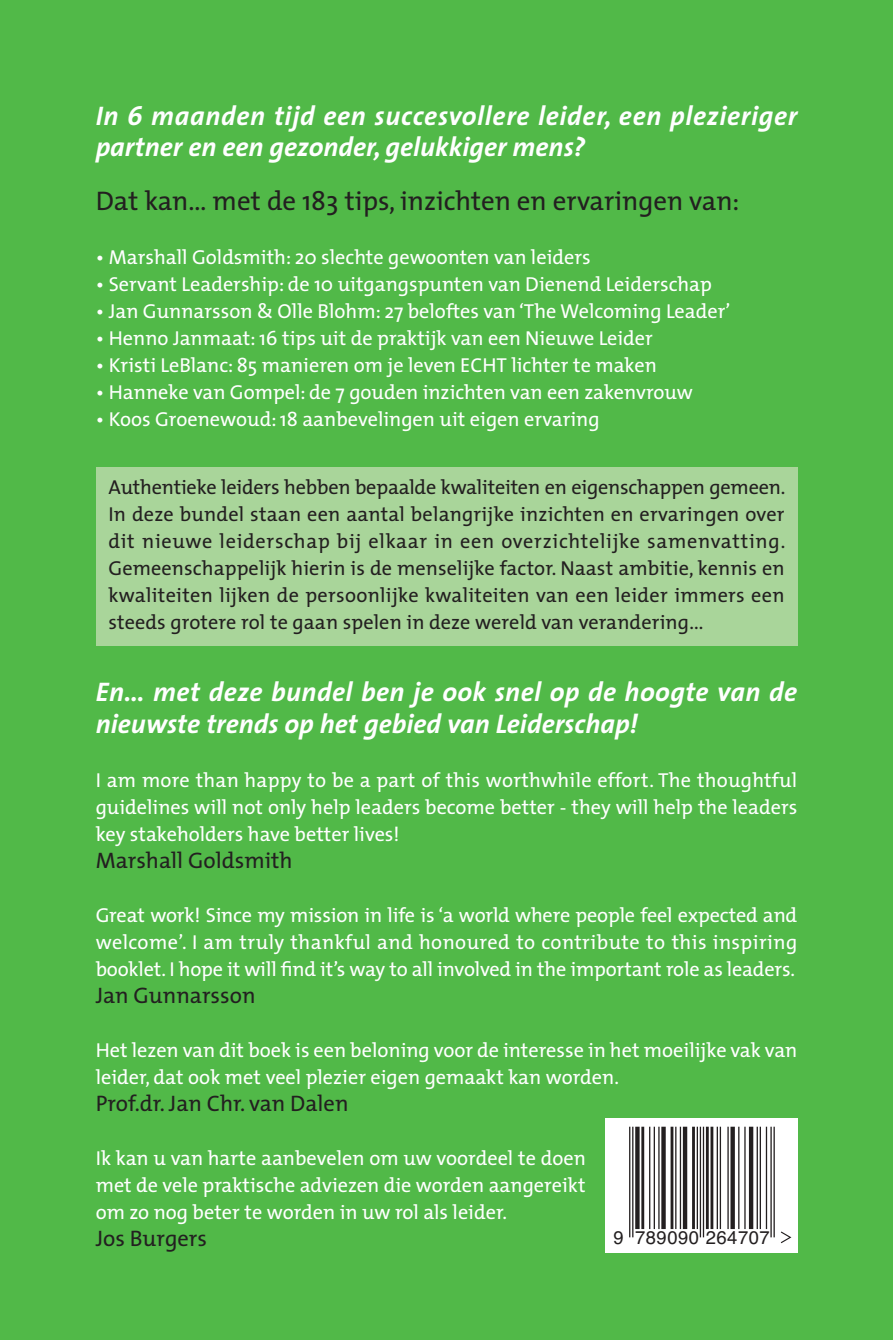
<style>
.page{position:relative;width:893px;height:1340px;background:#fff}
.page>*{position:absolute;margin:0;border:0;box-sizing:border-box;transform-origin:0 0}
.t1{font:italic 700 27px/31.5px "The Sans";letter-spacing:.015em;color:#fff}
.t2{font:27px "The Mix";color:#231f20}
.t3{font:22.5px "The Mix";color:#231f20}
.t4{font:20.25px/27px "The Mix";color:#fff;text-align:justify}
.t5{font:20.25px/27px "The Mix";letter-spacing:.005em;color:#231f20;text-align:justify}
.t6{font:18.45px "Helvetica";letter-spacing:.025em;color:#231f20}
</style>
<div class="page">
<div style="left:0;top:0;width:893px;height:1339px;background:#51b948"></div>
<div style="left:96px;top:467px;width:701px;height:178px;background:#a9d59a"></div>
<svg style="left:605px;top:1118px;width:192px;height:134px;fill:#fff"></svg>
<hr style="left:629px;top:1126px;width:1px;height:111px;background:#231f20">
<hr style="left:632px;top:1126px;width:1px;height:111px;background:#231f20">
<div style="left:635px;top:1126px;width:5px;height:102px;background:#231f20"></div>
<hr style="left:641px;top:1126px;width:3px;height:102px;background:#231f20">
<hr style="left:649px;top:1126px;width:1px;height:102px;background:#231f20">
<hr style="left:654px;top:1126px;width:1px;height:102px;background:#231f20">
<hr style="left:658px;top:1126px;width:2px;height:102px;background:#231f20">
<div style="left:661px;top:1126px;width:5px;height:102px;background:#231f20"></div>
<hr style="left:671px;top:1126px;width:2px;height:102px;background:#231f20">
<hr style="left:675px;top:1126px;width:1px;height:102px;background:#231f20">
<hr style="left:680px;top:1126px;width:1px;height:102px;background:#231f20">
<hr style="left:683px;top:1126px;width:4px;height:102px;background:#231f20">
<hr style="left:692px;top:1126px;width:3px;height:102px;background:#231f20">
<hr style="left:697px;top:1126px;width:1px;height:102px;background:#231f20">
<hr style="left:700px;top:1126px;width:1px;height:111px;background:#231f20">
<hr style="left:703px;top:1126px;width:1px;height:111px;background:#231f20">
<hr style="left:706px;top:1126px;width:3px;height:102px;background:#231f20">
<hr style="left:710px;top:1126px;width:3px;height:102px;background:#231f20">
<hr style="left:717px;top:1126px;width:1px;height:102px;background:#231f20">
<hr style="left:720px;top:1126px;width:1px;height:102px;background:#231f20">
<hr style="left:727px;top:1126px;width:2px;height:102px;background:#231f20">
<div style="left:730px;top:1126px;width:5px;height:102px;background:#231f20"></div>
<hr style="left:738px;top:1126px;width:1px;height:102px;background:#231f20">
<hr style="left:744px;top:1126px;width:2px;height:102px;background:#231f20">
<hr style="left:749px;top:1126px;width:4px;height:102px;background:#231f20">
<hr style="left:757px;top:1126px;width:1px;height:102px;background:#231f20">
<hr style="left:760px;top:1126px;width:1px;height:102px;background:#231f20">
<hr style="left:766px;top:1126px;width:1px;height:102px;background:#231f20">
<hr style="left:770px;top:1126px;width:2px;height:111px;background:#231f20">
<hr style="left:773px;top:1126px;width:2px;height:111px;background:#231f20">
<svg style="left:779px;top:1230px;width:14px;height:14px"></svg>
<h1 class="t1" style="left:96px;top:99px;width:703px">In 6 maanden tijd een succesvollere leider, een plezieriger partner en een gezonder, gelukkiger mens?</h1>
<h1 class="t2" style="left:96px;top:179px;width:645px">Dat kan… met de 183 tips, inzichten en ervaringen van:</h1>
<p class="t4" style="left:96px;top:243px;width:497px">• Marshall Goldsmith: 20 slechte gewoonten van leiders</p>
<p class="t4" style="left:96px;top:270px;width:618px">• Servant Leadership: de 10 uitgangspunten van Dienend Leiderschap</p>
<p class="t4" style="left:96px;top:297px;width:636px">• Jan Gunnarsson &amp; Olle Blohm: 27 beloftes van ‘The Welcoming Leader’</p>
<p class="t4" style="left:96px;top:324px;width:559px">• Henno Janmaat: 16 tips uit de praktijk van een Nieuwe Leider</p>
<p class="t4" style="left:96px;top:351px;width:563px">• Kristi LeBlanc: 85 manieren om je leven ECHT lichter te maken</p>
<p class="t4" style="left:96px;top:378px;width:599px">• Hanneke van Gompel: de 7 gouden inzichten van een zakenvrouw</p>
<p class="t4" style="left:96px;top:405px;width:505px">• Koos Groenewoud: 18 aanbevelingen uit eigen ervaring</p>
<p class="t5" style="left:108px;top:473px;width:678px">Authentieke leiders hebben bepaalde kwaliteiten en eigenschappen gemeen.<br>In deze bundel staan een aantal belangrijke inzichten en ervaringen over dit nieuwe leiderschap bij elkaar in een overzichtelijke samenvatting.<br>Gemeenschappelijk hierin is de menselijke factor. Naast ambitie, kennis en kwaliteiten lijken de persoonlijke kwaliteiten van een leider immers een steeds grotere rol te gaan spelen in deze wereld van verandering...</p>
<h1 class="t1" style="left:96px;top:675px;width:703px">En… met deze bundel ben je ook snel op de hoogte van de nieuwste trends op het gebied van Leiderschap!</h1>
<p class="t4" style="left:96px;top:765px;width:703px">I am more than happy to be a part of this worthwhile effort. The thoughtful guidelines will not only help leaders become better - they will help the leaders key stakeholders have better lives!</p>
<p class="t3" style="left:96px;top:841px;width:198px">Marshall Goldsmith</p>
<p class="t4" style="left:96px;top:900px;width:703px">Great work! Since my mission in life is ‘a world where people feel expected and welcome’. I am truly thankful and honoured to contribute to this inspiring booklet. I hope it will find it’s way to all involved in the important role as leaders.</p>
<p class="t3" style="left:96px;top:976px;width:161px">Jan Gunnarsson</p>
<p class="t4" style="left:96px;top:1035px;width:703px">Het lezen van dit boek is een beloning voor de interesse in het moeilijke vak van leider, dat ook met veel plezier eigen gemaakt kan worden.</p>
<p class="t3" style="left:96px;top:1084px;width:254px">Prof.dr. Jan Chr. van Dalen</p>
<p class="t4" style="left:96px;top:1143px;width:492px">Ik kan u van harte aanbevelen om uw voordeel te doen met de vele praktische adviezen die worden aangereikt om zo nog beter te worden in uw rol als leider.</p>
<p class="t3" style="left:96px;top:1219px;width:113px">Jos Burgers</p>
<p class="t6" style="left:614px;top:1222px;width:158px">9 789090 264707</p>
</div>
